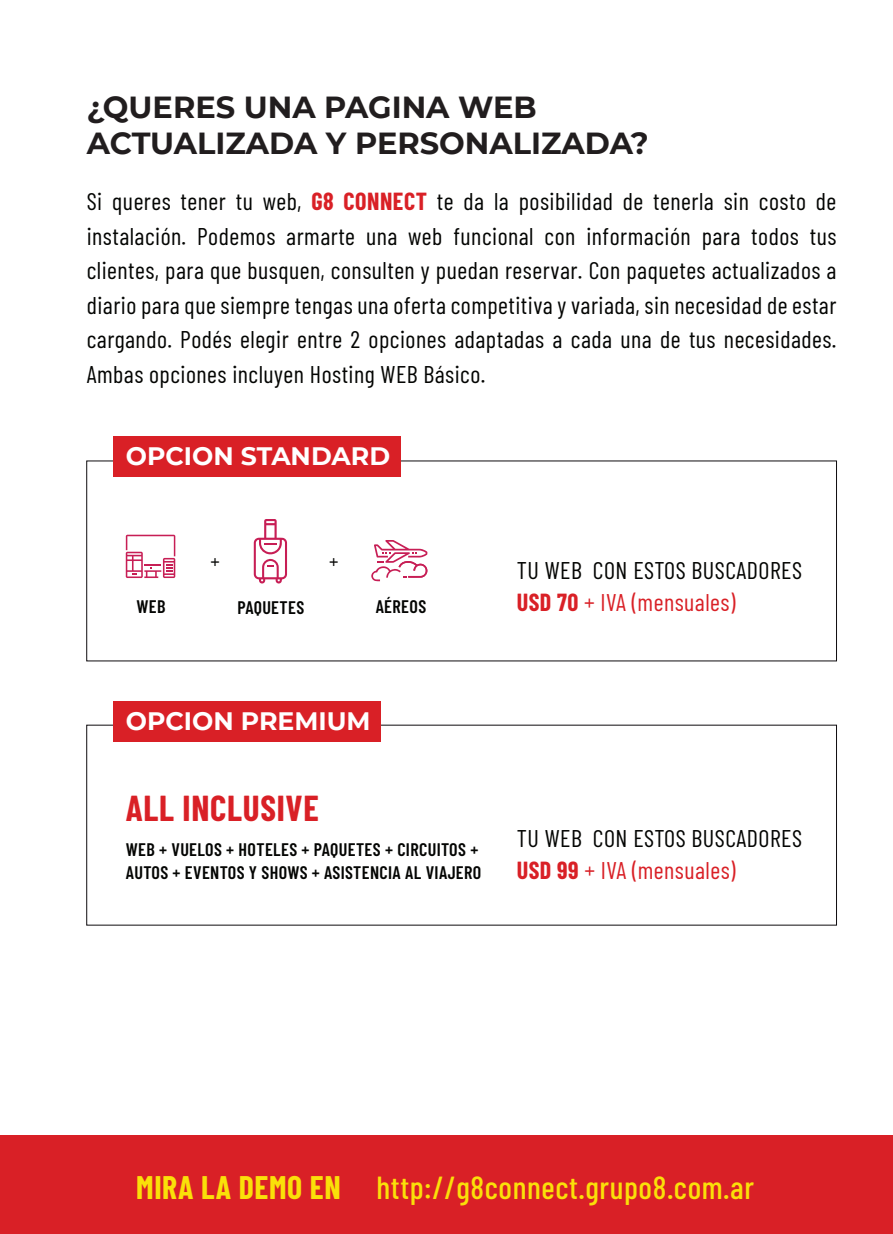
<style>
.page{position:relative;width:893px;height:1234px;background:#fff}
.page>*{position:absolute;margin:0;border:0;box-sizing:border-box;transform-origin:0 0}
.t1{font:700 35.25px "Barlow Condensed";letter-spacing:.02em;color:#d92026}
.t2{font:500 31.8px "Barlow Condensed";letter-spacing:.02em;color:#fae009}
.t3{font:700 30.45px/35.8px "Montserrat";color:#211d1e}
.t4{font:700 25.2px "Montserrat";color:#fff}
.t5{font:24.15px/34.5px "Barlow Condensed";letter-spacing:.02em;color:#040503}
.t6{font:21.15px "Barlow Condensed";color:#040503}
.t7{font:600 18.15px/22.5px "Barlow Condensed";letter-spacing:.02em;color:#040503}
.s1{font-weight:700;color:#d92026}
.s2{color:#d92026}
.s3{font-weight:700}
</style>
<div class="page">
<div style="left:0;top:1135px;width:893px;height:98px;background:#d92026"></div>
<svg style="left:126px;top:534px;width:49px;height:44px"></svg>
<svg style="left:254px;top:519px;width:33px;height:64px"></svg>
<svg style="left:371px;top:540px;width:57px;height:41px"></svg>
<div style="left:113px;top:436px;width:287px;height:41px;background:#d92026"></div>
<div style="left:113px;top:700px;width:268px;height:41px;background:#d92026"></div>
<p class="t3" style="left:87px;top:88px;width:564px">¿QUERES UNA PAGINA WEB<br>ACTUALIZADA Y PERSONALIZADA?</p>
<p class="t5" style="left:87px;top:182px;width:751px;text-align:justify">Si queres tener tu web, <span class="s1">G8 CONNECT</span> te da la posibilidad de tenerla sin costo de instalación. Podemos armarte una web funcional con información para todos tus clientes, para que busquen, consulten y puedan reservar. Con paquetes actualizados a diario para que siempre tengas una oferta competitiva y variada, sin necesidad de estar cargando. Podés elegir entre 2 opciones adaptadas a cada una de tus necesidades.<br>Ambas opciones incluyen Hosting WEB Básico.</p>
<p class="t4" style="left:126px;top:438px;width:266px">OPCION STANDARD</p>
<p class="t6" style="left:210px;top:546px;width:11px">+</p>
<p class="t6" style="left:329px;top:546px;width:11px">+</p>
<p class="t7" style="left:136px;top:594px;width:31px">WEB</p>
<p class="t7" style="left:237px;top:594px;width:68px">PAQUETES</p>
<p class="t7" style="left:376px;top:594px;width:52px">AÉREOS</p>
<p class="t5" style="left:517px;top:553px;width:287px;line-height:31.5px">TU WEB CON ESTOS BUSCADORES<br><span class="s1">USD 70</span> <span class="s2">+ IVA (mensuales)</span></p>
<p class="t4" style="left:126px;top:702px;width:246px">OPCION PREMIUM</p>
<h1 class="t1" style="left:126px;top:782px;width:195px">ALL INCLUSIVE</h1>
<p class="t7" style="left:126px;top:837px;width:357px">WEB + VUELOS + HOTELES + PAQUETES + CIRCUITOS +<br>AUTOS + EVENTOS Y SHOWS + ASISTENCIA AL VIAJERO</p>
<p class="t5" style="left:517px;top:820px;width:287px;line-height:31.5px">TU WEB CON ESTOS BUSCADORES<br><span class="s1">USD 99</span> <span class="s2">+ IVA (mensuales)</span></p>
<h2 class="t2" style="left:136px;top:1164px;width:619px"><span class="s3">MIRA LA DEMO EN</span> http://g8connect.grupo8.com.ar</h2>
</div>
